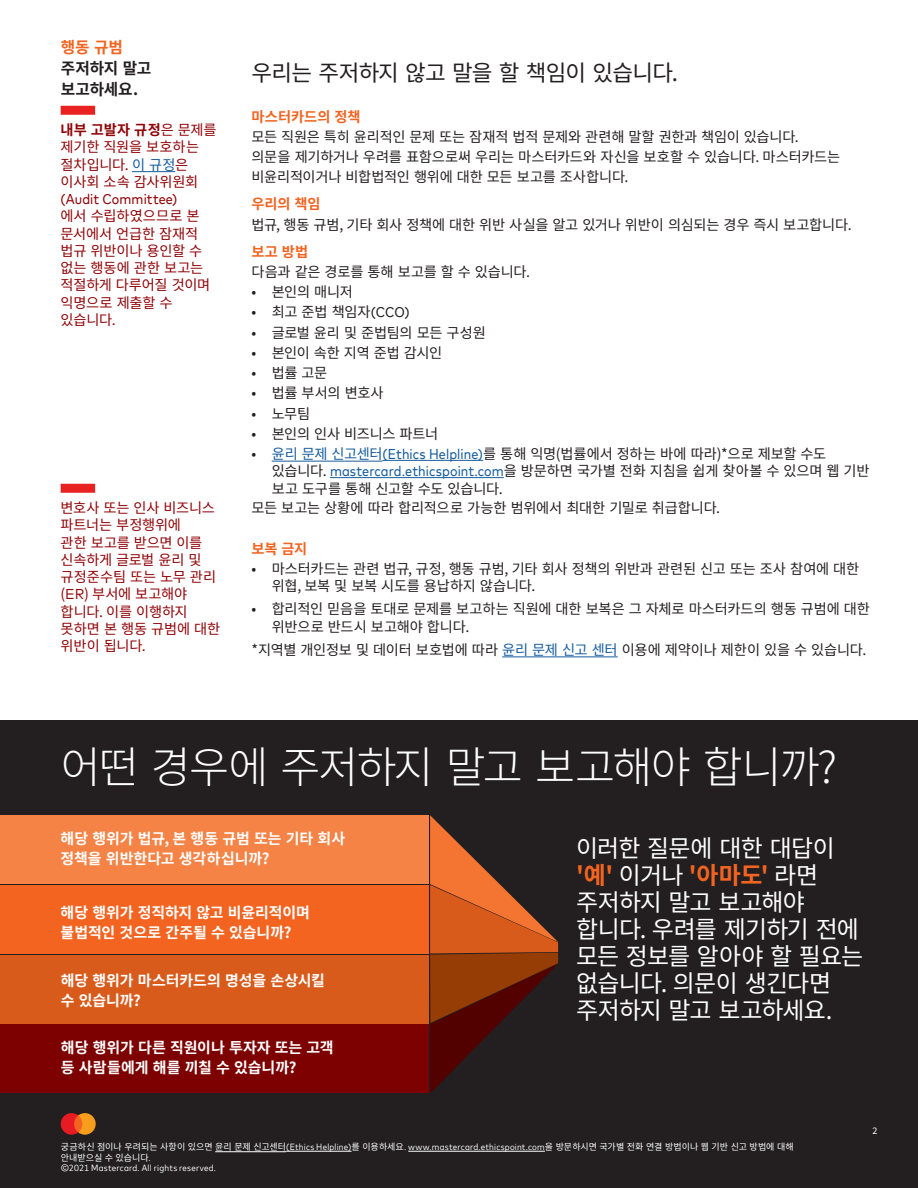
<style>
.page{position:relative;width:918px;height:1188px;background:#fff}
.page>*{position:absolute;margin:0;border:0;box-sizing:border-box;transform-origin:0 0}
.Sections{font:300 43.5px "Source Han Sans KR";letter-spacing:-.045em;color:#fff}
.MC_-_Second_Level_He{font:24px/27px "Source Han Sans KR";letter-spacing:-.03em;color:#fff}
.MC_-_Intro__regular{font:22.5px "Source Han Sans KR";letter-spacing:-.035em;color:#231f20}
.Sections-2{font:700 15.75px/20.2px "Source Han Sans KR";letter-spacing:-.015em;color:#231f20}
.t1{font:700 15.75px "Source Han Sans KR";color:#f36421}
.MC_-_Body_copy_headl{font:700 15px/20.2px "Source Han Sans KR";letter-spacing:-.005em;color:#fff}
.MC_-_SML_Body_headli{font:14.25px/17.2px "Source Han Sans KR";letter-spacing:-.02em;color:#231f20}
.MC_-_Pull_Out_01__bo{font:14.25px/17.2px "Source Han Sans KR";letter-spacing:-.015em;color:#900307}
.MC_-_SML_Body__book{font:14.25px "Source Han Sans KR";letter-spacing:-.02em;color:#231f20}
.MC_-_SML_Body_book{font:14.25px "Source Han Sans KR";letter-spacing:-.015em;color:#231f20}
.MC_-_SML_Body_headli-2{font:700 14.25px "Source Han Sans KR";letter-spacing:-.005em;color:#f36421}
.t2{font:9px/10.5px "Source Han Sans KR";color:#fff}
.t3{font:9px "Mark For MC Nrw";letter-spacing:.02em;color:#fff}
.s1{font-family:"Mark For MC Nrw"}
.s2{color:#175d9e}
.s3{font-family:"Mark For MC Nrw";color:#175d9e}
.s4{font-weight:700}
.s5{font-family:"Mark Offc For MC"}
.s6{font-weight:700;color:#f36421}
</style>
<div class="page">
<hr style="left:272px;top:461px;width:110px;height:1px;background:#175d9e">
<hr style="left:382px;top:460px;width:101px;height:1px;background:#175d9e">
<hr style="left:330px;top:477px;width:174px;height:1px;background:#175d9e">
<hr style="left:502px;top:657px;width:116px;height:1px;background:#175d9e">
<div style="left:61px;top:106px;width:34px;height:9px;background:#e72221"></div>
<hr style="left:132px;top:171px;width:43px;height:1px;background:#175d9e">
<div style="left:61px;top:484px;width:34px;height:9px;background:#e72221"></div>
<div style="left:0;top:720px;width:918px;height:468px;background:#231f20"></div>
<div style="left:0;top:815px;width:429px;height:69px;background:#f58345"></div>
<div style="left:0;top:885px;width:429px;height:69px;background:#f36421"></div>
<div style="left:0;top:955px;width:429px;height:69px;background:#d95b1c"></div>
<div style="left:0;top:1024px;width:429px;height:69px;background:#7d0100"></div>
<svg style="left:430px;top:815px;width:128px;height:278px"></svg>
<hr style="left:215px;top:1151px;width:71px;height:1px;background:#fff">
<hr style="left:286px;top:1151px;width:66px;height:1px;background:#fff">
<hr style="left:408px;top:1151px;width:137px;height:1px;background:#fff">
<svg style="left:61px;top:1113px;width:35px;height:22px"></svg>
<p class="t1" style="left:61px;top:38px;width:64px">행동 규범</p>
<p class="Sections-2" style="left:61px;top:59px;width:92px">주저하지 말고 보고하세요.</p>
<p class="MC_-_Intro__regular" style="left:251px;top:60px;width:428px">우리는 주저하지 않고 말을 할 책임이 있습니다.</p>
<p class="MC_-_SML_Body_headli-2" style="left:251px;top:108px;width:111px">마스터카드의 정책</p>
<p class="MC_-_SML_Body_headli" style="left:251px;top:127px;width:590px;line-height:20.2px">모든 직원은 특히 윤리적인 문제 또는 잠재적 법적 문제와 관련해 말할 권한과 책임이 있습니다. 의문을 제기하거나 우려를 표함으로써 우리는 마스터카드와 자신을 보호할 수 있습니다. 마스터카드는 비윤리적이거나 비합법적인 행위에 대한 모든 보고를 조사합니다.</p>
<p class="MC_-_SML_Body_headli-2" style="left:251px;top:196px;width:71px">우리의 책임</p>
<p class="MC_-_SML_Body_headli" style="left:251px;top:216px;width:602px">법규, 행동 규범, 기타 회사 정책에 대한 위반 사실을 알고 있거나 위반이 의심되는 경우 즉시 보고합니다.</p>
<p class="MC_-_SML_Body_headli-2" style="left:251px;top:243px;width:58px">보고 방법</p>
<p class="MC_-_SML_Body_headli" style="left:251px;top:263px;width:280px">다음과 같은 경로를 통해 보고를 할 수 있습니다.</p>
<p class="MC_-_SML_Body_headli" style="left:251px;top:283px;width:103px">• 본인의 매니저</p>
<p class="MC_-_SML_Body_headli" style="left:251px;top:304px;width:160px">• 최고 준법 책임자<span class="s1">(CCO)</span></p>
<p class="MC_-_SML_Body_headli" style="left:251px;top:324px;width:236px">• 글로벌 윤리 및 준법팀의 모든 구성원</p>
<p class="MC_-_SML_Body_headli" style="left:251px;top:344px;width:192px">• 본인이 속한 지역 준법 감시인</p>
<p class="MC_-_SML_Body_headli" style="left:251px;top:364px;width:77px">• 법률 고문</p>
<p class="MC_-_SML_Body_headli" style="left:251px;top:385px;width:134px">• 법률 부서의 변호사</p>
<p class="MC_-_SML_Body_headli" style="left:251px;top:405px;width:60px">• 노무팀</p>
<p class="MC_-_SML_Body_headli" style="left:251px;top:425px;width:188px">• 본인의 인사 비즈니스 파트너</p>
<p class="MC_-_SML_Body_headli" style="left:272px;top:445px;width:599px;text-indent:-20px">• <span class="s2">윤리 문제 신고센터</span><span class="s3">(Ethics Helpline)</span>를 통해 익명(법률에서 정하는 바에 따라)*으로 제보할 수도 있습니다. <span class="s3">mastercard.ethicspoint.com</span>을 방문하면 국가별 전화 지침을 쉽게 찾아볼 수 있으며 웹 기반 보고 도구를 통해 신고할 수도 있습니다.</p>
<p class="MC_-_SML_Body_book" style="left:251px;top:500px;width:470px">모든 보고는 상황에 따라 합리적으로 가능한 범위에서 최대한 기밀로 취급합니다.</p>
<p class="MC_-_SML_Body_headli-2" style="left:251px;top:540px;width:57px">보복 금지</p>
<p class="MC_-_SML_Body_headli" style="left:272px;top:560px;width:589px;text-indent:-20px">• 마스터카드는 관련 법규, 규정, 행동 규범, 기타 회사 정책의 위반과 관련된 신고 또는 조사 참여에 대한 위협, 보복 및 보복 시도를 용납하지 않습니다.</p>
<p class="MC_-_SML_Body_headli" style="left:272px;top:601px;width:600px;text-indent:-20px">• 합리적인 믿음을 토대로 문제를 보고하는 직원에 대한 보복은 그 자체로 마스터카드의 행동 규범에 대한 위반으로 반드시 보고해야 합니다.</p>
<p class="MC_-_SML_Body__book" style="left:251px;top:641px;width:616px">*지역별 개인정보 및 데이터 보호법에 따라 <span class="s2">윤리 문제 신고 센터</span> 이용에 제약이나 제한이 있을 수 있습니다.</p>
<p class="MC_-_Pull_Out_01__bo" style="left:61px;top:121px;width:157px"><span class="s4">내부 고발자 규정</span>은 문제를 제기한 직원을 보호하는 절차입니다. <span class="s2">이 규정</span>은 이사회 소속 감사위원회 <span class="s1">(Audit Committee)<br></span>에서 수립하였으므로 본 문서에서 언급한 잠재적 법규 위반이나 용인할 수 없는 행동에 관한 보고는 적절하게 다루어질 것이며 익명으로 제출할 수 있습니다.</p>
<p class="MC_-_Pull_Out_01__bo" style="left:61px;top:499px;width:161px">변호사 또는 인사 비즈니스 파트너는 부정행위에<br>관한 보고를 받으면 이를 신속하게 글로벌 윤리 및 규정준수팀 또는 노무 관리 (<span class="s5">ER</span>) 부서에 보고해야 합니다. 이를 이행하지 못하면 본 행동 규범에 대한 위반이 됩니다.</p>
<p class="Sections" style="left:61px;top:743px;width:778px">어떤 경우에 주저하지 말고 보고해야 합니까?</p>
<p class="MC_-_Body_copy_headl" style="left:61px;top:828px;width:286px">해당 행위가 법규, 본 행동 규범 또는 기타 회사 정책을 위반한다고 생각하십니까?</p>
<p class="MC_-_Body_copy_headl" style="left:61px;top:903px;width:251px">해당 행위가 정직하지 않고 비윤리적이며 불법적인 것으로 간주될 수 있습니까?</p>
<p class="MC_-_Body_copy_headl" style="left:61px;top:970px;width:266px">해당 행위가 마스터카드의 명성을 손상시킬 수 있습니까?</p>
<p class="MC_-_Body_copy_headl" style="left:61px;top:1038px;width:274px">해당 행위가 다른 직원이나 투자자 또는 고객 등 사람들에게 해를 끼칠 수 있습니까?</p>
<p class="MC_-_Second_Level_He" style="left:576px;top:835px;width:289px">이러한 질문에 대한 대답이 <span class="s6">'예'</span> 이거나 <span class="s6">'아마도'</span> 라면 주저하지 말고 보고해야 합니다. 우려를 제기하기 전에 모든 정보를 알아야 할 필요는 없습니다. 의문이 생긴다면 주저하지 말고 보고하세요.</p>
<p class="t2" style="left:61px;top:1142px;width:735px">궁금하신 점이나 우려되는 사항이 있으면 윤리 문제 신고센터<span class="s1">(Ethics Helpline)</span>를 이용하세요<span class="s1">. www.mastercard.ethicspoint.com</span>을 방문하시면 국가별 전화 연결 방법이나 웹 기반 신고 방법에 대해 안내받으실 수 있습니다<span class="s1">.</span></p>
<p class="t3" style="left:61px;top:1162px;width:157px">©2021 Mastercard. All rights reserved.</p>
<p class="t2" style="left:873px;top:1126px;width:6px">2</p>
</div>
